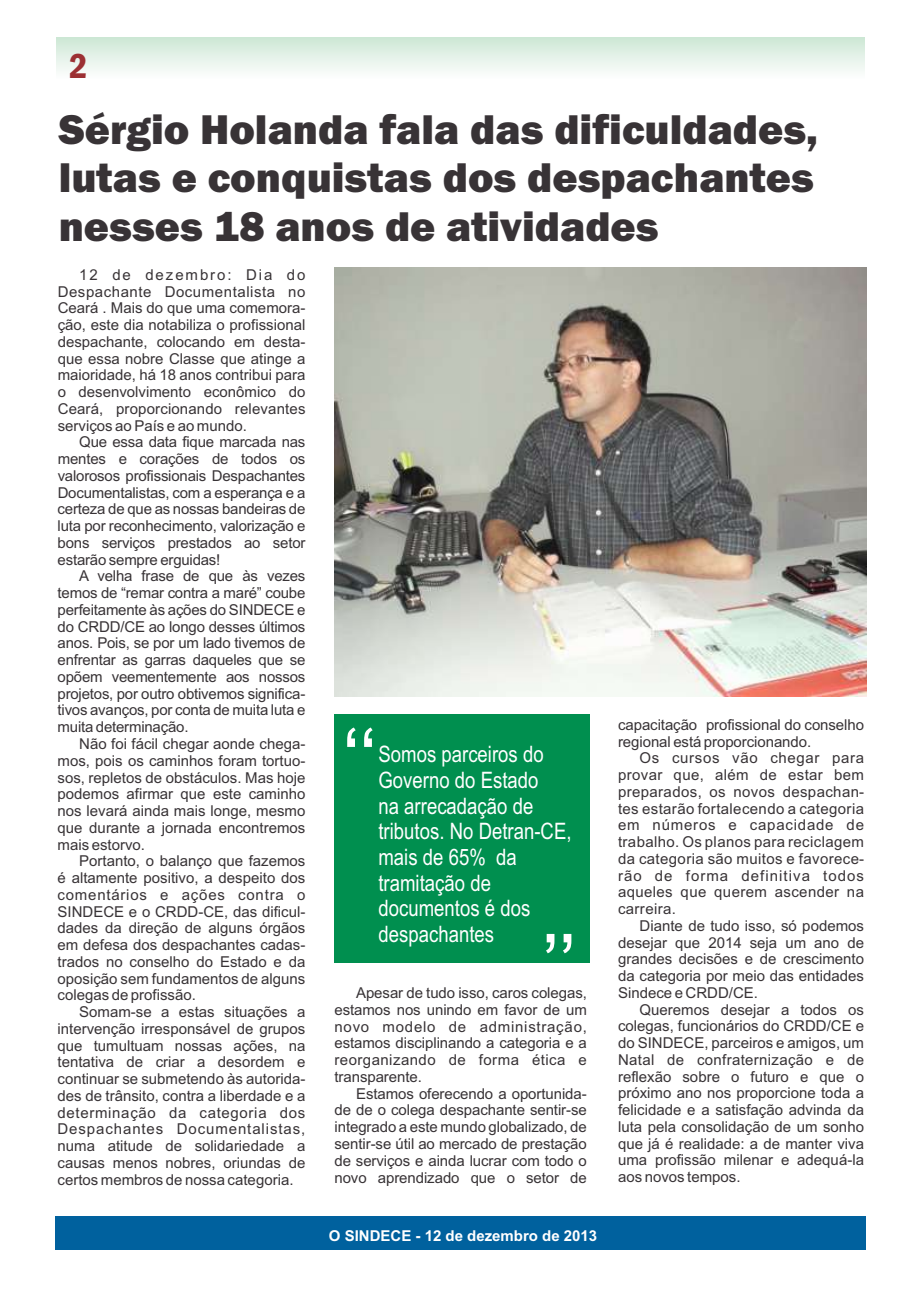
<style>
.page{position:relative;width:920px;height:1290px;background:#fff}
.page>*{position:absolute;margin:0;border:0;box-sizing:border-box;transform-origin:0 0}
.t1{font:82.95px "Arial";color:#fff}
.t2{font:800 43.05px/48.8px "Franklin Gothic";color:#383336;text-align:justify}
.t3{font:600 condensed 36px "Franklin Gothic";color:#9c3033}
.t4{font:22.65px/25.7px "Arial Narrow";color:#fff}
.t5{font:15px/16.8px "Arial";color:#383336;text-align:justify}
.t6{font:700 15px "Arial";color:#fff}
</style>
<div class="page">
<div style="left:56px;top:1216px;width:810px;height:34px;background:#00619e"></div>
<div style="left:334px;top:715px;width:256px;height:248px;background:#008f4f"></div>
<img style="left:335px;top:267px;width:532px;height:429px">
<div style="left:57px;top:37px;width:807px;height:41px;background:linear-gradient(to bottom,#cde7d5,#fdfdfe)"></div>
<h3 class="t3" style="left:69px;top:53px;width:20px">2</h3>
<h2 class="t2" style="left:59px;top:108px;width:761px">Sérgio Holanda fala das dificuldades, lutas e conquistas dos despachantes nesses 18 anos de atividades</h2>
<p class="t5" style="left:58px;top:267px;width:249px;text-indent:22px">12 de dezembro: Dia do Despachante Documentalista no Ceará . Mais do que uma comemora&shy;ção, este dia notabiliza o profissional despachante, colocando em desta&shy;que essa nobre Classe que atinge a maioridade, há 18 anos contribui para o desenvolvimento econômico do Ceará, proporcionando relevantes serviços ao País e ao mundo.</p>
<p class="t5" style="left:58px;top:435px;width:249px;text-indent:22px">Que essa data fique marcada nas mentes e corações de todos os valorosos profissionais Despachantes Documentalistas, com a esperança e a certeza de que as nossas bandeiras de luta por reconhecimento, valorização e bons serviços prestados ao setor estarão sempre erguidas!</p>
<p class="t5" style="left:58px;top:569px;width:249px;text-indent:22px">A velha frase de que às vezes temos de “remar contra a maré” coube perfeitamente às ações do SINDECE e do CRDD/CE ao longo desses últimos anos. Pois, se por um lado tivemos de enfrentar as garras daqueles que se opõem veementemente aos nossos projetos, por outro obtivemos significa&shy;tivos avanços, por conta de muita luta e muita determinação.</p>
<p class="t5" style="left:58px;top:737px;width:249px;text-indent:22px">Não foi fácil chegar aonde chega&shy;mos, pois os caminhos foram tortuo&shy;sos, repletos de obstáculos. Mas hoje podemos afirmar que este caminho nos levará ainda mais longe, mesmo que durante a jornada encontremos mais estorvo.</p>
<p class="t5" style="left:58px;top:854px;width:249px;text-indent:22px">Portanto, o balanço que fazemos é altamente positivo, a despeito dos comentários e ações contra o SINDECE e o CRDD-CE, das dificul&shy;dades da direção de alguns órgãos em defesa dos despachantes cadas&shy;trados no conselho do Estado e da oposição sem fundamentos de alguns colegas de profissão.</p>
<p class="t5" style="left:58px;top:1005px;width:249px;text-indent:22px">Somam-se a estas situações a intervenção irresponsável de grupos que tumultuam nossas ações, na tentativa de criar a desordem e continuar se submetendo às autorida&shy;des de trânsito, contra a liberdade e a determinação da categoria dos Despachantes Documentalistas, numa atitude de solidariedade a causas menos nobres, oriundas de certos membros de nossa categoria.</p>
<h1 class="t1" style="left:342px;top:727px;width:37px">‘‘</h1>
<h3 class="t4" style="left:378px;top:743px;width:195px">Somos parceiros do<br>Governo do Estado<br>na arrecadação de tributos. No Detran-CE, mais de 65% da tramitação de documentos é dos despachantes</h3>
<h1 class="t1" style="left:542px;top:933px;width:37px">’’</h1>
<p class="t5" style="left:334px;top:986px;width:254px;text-indent:22px">Apesar de tudo isso, caros colegas, estamos nos unindo em favor de um novo modelo de administração, estamos disciplinando a categoria e a reorganizando de forma ética e transparente.</p>
<p class="t5" style="left:334px;top:1086px;width:254px;text-indent:22px">Estamos oferecendo a oportunida&shy;de de o colega despachante sentir-se integrado a este mundo globalizado, de sentir-se útil ao mercado de prestação de serviços e ainda lucrar com todo o novo aprendizado que o setor de</p>
<p class="t6" style="left:329px;top:1230px;width:270px">O SINDECE - 12 de dezembro de 2013</p>
<p class="t5" style="left:618px;top:717px;width:247px">capacitação profissional do conselho regional está proporcionando.</p>
<p class="t5" style="left:618px;top:751px;width:248px;text-indent:22px">Os cursos vão chegar para provar que, além de estar bem preparados, os novos despachan&shy;tes estarão fortalecendo a categoria em números e capacidade de trabalho. Os planos para reciclagem da categoria são muitos e favorece&shy;rão de forma definitiva todos aqueles que querem ascender na carreira.</p>
<p class="t5" style="left:618px;top:918px;width:247px;text-indent:22px">Diante de tudo isso, só podemos desejar que 2014 seja um ano de grandes decisões e de crescimento da categoria por meio das entidades Sindece e CRDD/CE.</p>
<p class="t5" style="left:618px;top:1002px;width:248px;text-indent:22px">Queremos desejar a todos os colegas, funcionários do CRDD/CE e do SINDECE, parceiros e amigos, um Natal de confraternização e de reflexão sobre o futuro e que o próximo ano nos proporcione toda a felicidade e a satisfação advinda da luta pela consolidação de um sonho que já é realidade: a de manter viva uma profissão milenar e adequá-la aos novos tempos.</p>
</div>
